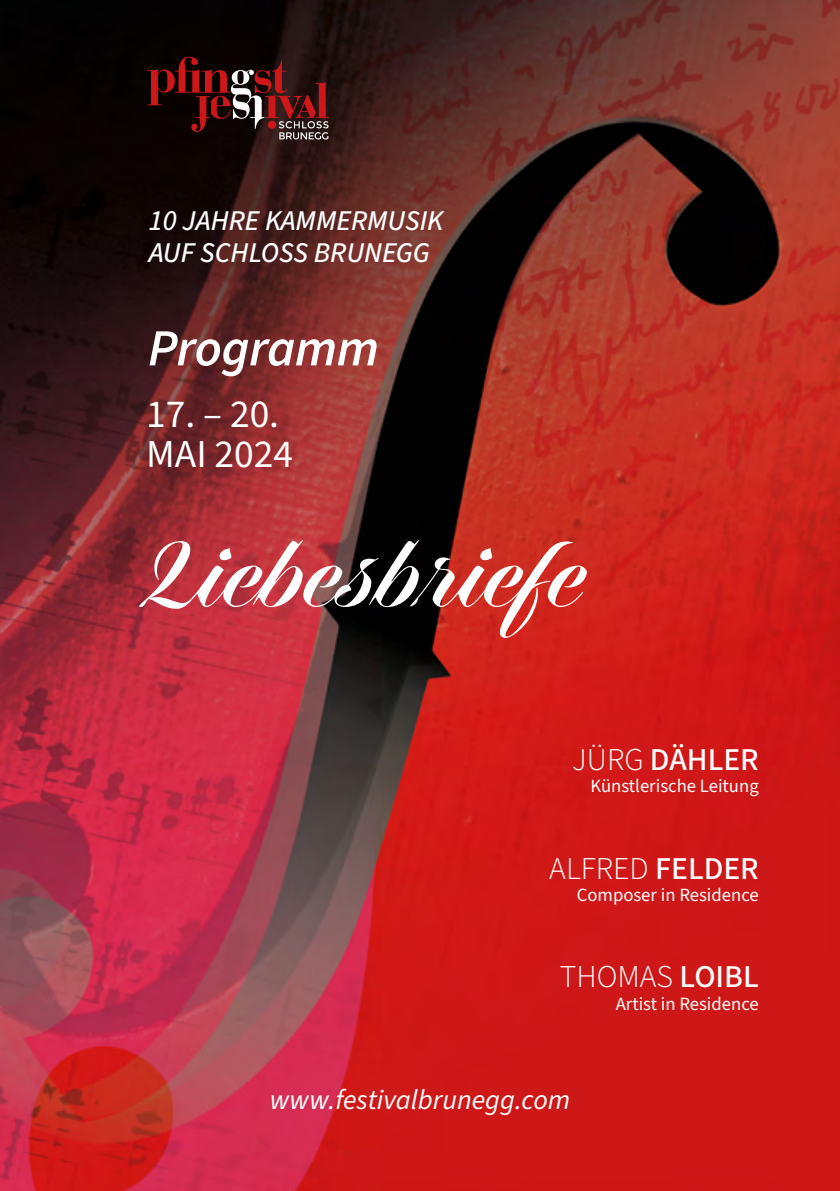
<style>
.page{position:relative;width:840px;height:1191px;background:#fff}
.page>*{position:absolute;margin:0;border:0;box-sizing:border-box;transform-origin:0 0}
.t1{font:600 83.6px "Dunhill Script";letter-spacing:-.005em;color:#fff}
.t2{font:italic 600 52px "Source Sans 3";letter-spacing:-.01em;color:#fff}
.t3{font:39.4px/40.4px "Source Sans 3";color:#fff}
.t4{font:300 31.8px "Source Sans 3";color:#fff}
.t5{font:500 31.8px "Source Sans 3";color:#fff}
.t6{font:italic 500 28.6px/32px "Source Sans 3";color:#fff}
.t7{font:italic 28px "Source Sans 3";color:#fff}
.t8{font:18.6px "Source Sans 3";color:#fff}
.s1{font-weight:300}
.s2{font-weight:500}
</style>
<div class="page">
<img style="left:0;top:0;width:839px;height:1191px">
<svg style="left:147px;top:56px;width:182px;height:83px;background:#441a1a"></svg>
<h3 class="t6" style="left:149px;top:205px;width:296px">10 JAHRE KAMMERMUSIK<br>AUF SCHLOSS BRUNEGG</h3>
<h2 class="t2" style="left:148px;top:315px;width:232px">Programm</h2>
<h3 class="t3" style="left:146px;top:393px;width:148px">17. – 20.<br>MAI 2024</h3>
<h1 class="t1" style="left:139px;top:518px;width:452px">Liebesbriefe</h1>
<h3 class="t5" style="left:572px;top:739px;width:188px"><span class="s1">JÜRG</span> DÄHLER</h3>
<p class="t8" style="left:590px;top:774px;width:170px">Künstlerische Leitung</p>
<h3 class="t4" style="left:549px;top:848px;width:211px">ALFRED <span class="s2">FELDER</span></h3>
<p class="t8" style="left:576px;top:883px;width:183px">Composer in Residence</p>
<h3 class="t4" style="left:559px;top:957px;width:200px">THOMAS <span class="s2">LOIBL</span></h3>
<p class="t8" style="left:615px;top:992px;width:144px">Artist in Residence</p>
<h3 class="t7" style="left:270px;top:1082px;width:302px">www.festivalbrunegg.com</h3>
</div>
